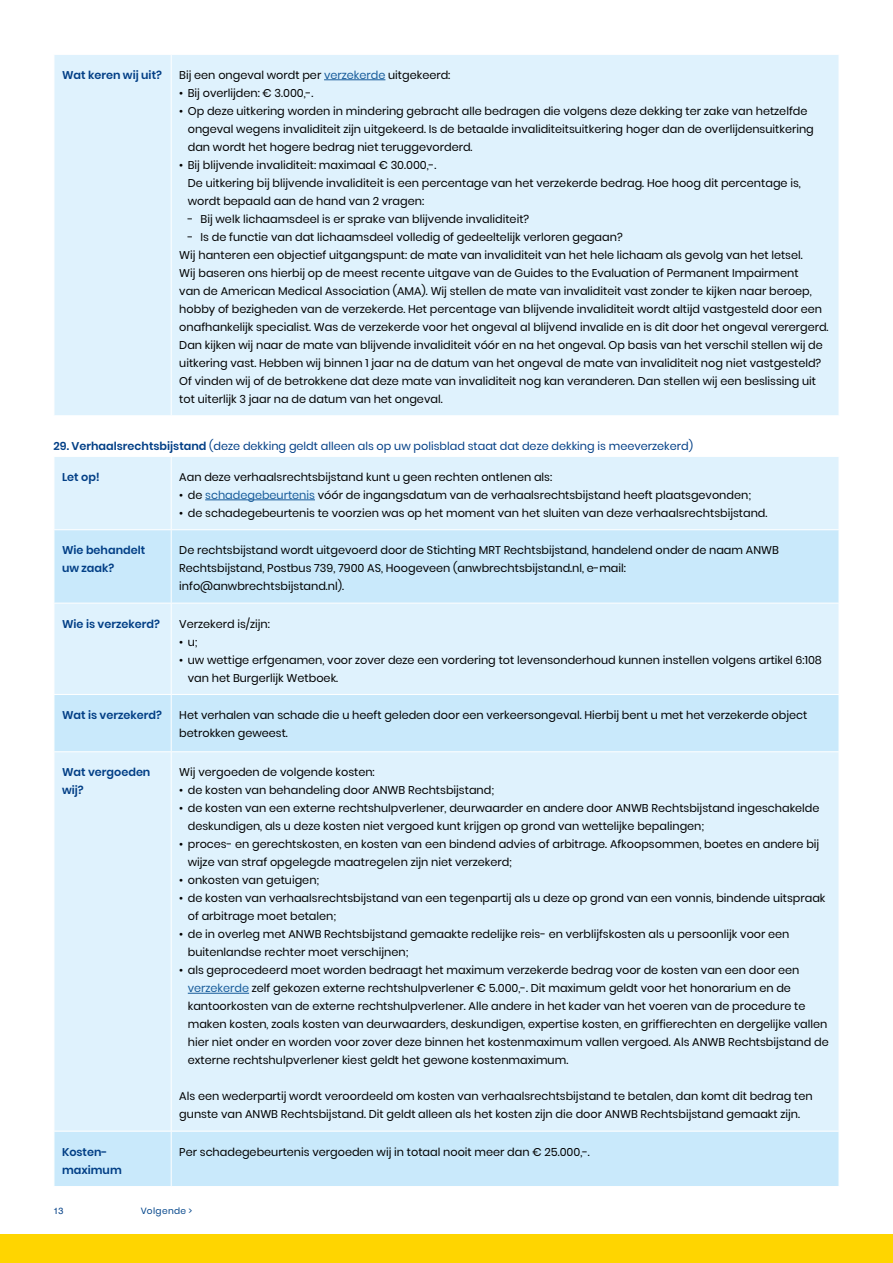
<style>
.page{position:relative;width:893px;height:1263px;background:#fff}
.page>*{position:absolute;margin:0;border:0;box-sizing:border-box;transform-origin:0 0}
.t1{font:11.25px/18px "Poppins";color:#000}
.t2{font:600 11.25px/18px "Poppins";color:#023f86}
.t3{font:11.25px "Poppins";color:#023f86}
.t4{font:9px "Poppins";letter-spacing:.04em;color:#00448a}
.t5{font:9px "Helvetica";color:#023f86}
.s1{color:#165b9a}
.s2{font-weight:600}
</style>
<div class="page">
<div style="left:0;top:1234px;width:893px;height:29px;background:#ffd500"></div>
<div style="left:55px;top:55px;width:784px;height:360px;background:#dff2fd"></div>
<hr style="left:171px;top:55px;width:1px;height:360px;background:#fff">
<hr style="left:324px;top:79px;width:61px;height:1px;background:#165b9a">
<div style="left:55px;top:457px;width:784px;height:72px;background:#dff2fd"></div>
<svg style="left:55px;top:530px;width:784px;height:656px;background:#d8effc"></svg>
<hr style="left:171px;top:457px;width:1px;height:72px;background:#fff">
<hr style="left:171px;top:530px;width:1px;height:73px;background:#fff">
<hr style="left:54px;top:603px;width:117px;height:1px;background:#fff">
<hr style="left:171px;top:603px;width:668px;height:1px;background:#fff">
<hr style="left:171px;top:603px;width:1px;height:91px;background:#fff">
<hr style="left:54px;top:694px;width:117px;height:1px;background:#fff">
<hr style="left:171px;top:694px;width:668px;height:1px;background:#fff">
<hr style="left:171px;top:695px;width:1px;height:56px;background:#fff">
<hr style="left:54px;top:751px;width:117px;height:1px;background:#fff">
<hr style="left:171px;top:751px;width:668px;height:1px;background:#fff">
<hr style="left:171px;top:752px;width:1px;height:379px;background:#fff">
<hr style="left:54px;top:1131px;width:117px;height:1px;background:#fff">
<hr style="left:171px;top:1131px;width:668px;height:1px;background:#fff">
<hr style="left:171px;top:1131px;width:1px;height:55px;background:#fff">
<hr style="left:205px;top:499px;width:110px;height:1px;background:#165b9a">
<hr style="left:188px;top:993px;width:61px;height:1px;background:#165b9a">
<p class="t2" style="left:62px;top:66px;width:101px">Wat keren wij uit?</p>
<p class="t1" style="left:179px;top:66px;width:273px">Bij een ongeval wordt per <span class="s1">verzekerde</span> uitgekeerd:</p>
<p class="t1" style="left:179px;top:84px;width:135px">• Bij overlijden: € 3.000,-.</p>
<p class="t1" style="left:188px;top:102px;width:627px;text-indent:-9px">• Op deze uitkering worden in mindering gebracht alle bedragen die volgens deze dekking ter zake van hetzelfde ongeval wegens invaliditeit zijn uitgekeerd. Is de betaalde invaliditeitsuitkering hoger dan de overlijdensuitkering dan wordt het hogere bedrag niet teruggevorderd.</p>
<p class="t1" style="left:188px;top:156px;width:614px;text-indent:-9px">• Bij blijvende invaliditeit: maximaal € 30.000,-.<br>De uitkering bij blijvende invaliditeit is een percentage van het verzekerde bedrag. Hoe hoog dit percentage is, wordt bepaald aan de hand van 2 vragen:</p>
<p class="t1" style="left:188px;top:210px;width:343px">- Bij welk lichaamsdeel is er sprake van blijvende invaliditeit?</p>
<p class="t1" style="left:179px;top:228px;width:651px;text-indent:9px">- Is de functie van dat lichaamsdeel volledig of gedeeltelijk verloren gegaan?<br>Wij hanteren een objectief uitgangspunt: de mate van invaliditeit van het hele lichaam als gevolg van het letsel.<br>Wij baseren ons hierbij op de meest recente uitgave van de Guides to the Evaluation of Permanent Impairment<br>van de American Medical Association (AMA). Wij stellen de mate van invaliditeit vast zonder te kijken naar beroep, hobby of bezigheden van de verzekerde. Het percentage van blijvende invaliditeit wordt altijd vastgesteld door een onafhankelijk specialist. Was de verzekerde voor het ongeval al blijvend invalide en is dit door het ongeval verergerd.<br>Dan kijken wij naar de mate van blijvende invaliditeit vóór en na het ongeval. Op basis van het verschil stellen wij de uitkering vast. Hebben wij binnen 1 jaar na de datum van het ongeval de mate van invaliditeit nog niet vastgesteld?<br>Of vinden wij of de betrokkene dat deze mate van invaliditeit nog kan veranderen. Dan stellen wij een beslissing uit tot uiterlijk 3 jaar na de datum van het ongeval.</p>
<p class="t3" style="left:54px;top:440px;width:641px"><span class="s2">29. Verhaalsrechtsbijstand</span> (deze dekking geldt alleen als op uw polisblad staat dat deze dekking is meeverzekerd)</p>
<p class="t2" style="left:62px;top:468px;width:39px">Let op!</p>
<p class="t1" style="left:179px;top:468px;width:374px">Aan deze verhaalsrechtsbijstand kunt u geen rechten ontlenen als:</p>
<p class="t1" style="left:179px;top:486px;width:573px">• de <span class="s1">schadegebeurtenis</span> vóór de ingangsdatum van de verhaalsrechtsbijstand heeft plaatsgevonden;</p>
<p class="t1" style="left:179px;top:504px;width:590px">• de schadegebeurtenis te voorzien was op het moment van het sluiten van deze verhaalsrechtsbijstand.</p>
<p class="t2" style="left:62px;top:541px;width:85px">Wie behandelt uw zaak?</p>
<p class="t1" style="left:179px;top:541px;width:601px">De rechtsbijstand wordt uitgevoerd door de Stichting MRT Rechtsbijstand, handelend onder de naam ANWB<br>Rechtsbijstand, Postbus 739, 7900 AS, Hoogeveen (anwbrechtsbijstand.nl, e-mail: info@anwbrechtsbijstand.nl).</p>
<p class="t2" style="left:62px;top:615px;width:99px">Wie is verzekerd?</p>
<p class="t1" style="left:179px;top:615px;width:92px">Verzekerd is/zijn:</p>
<p class="t1" style="left:179px;top:633px;width:20px">• u;</p>
<p class="t1" style="left:188px;top:651px;width:636px;text-indent:-9px">• uw wettige erfgenamen, voor zover deze een vordering tot levensonderhoud kunnen instellen volgens artikel 6:108 van het Burgerlijk Wetboek.</p>
<p class="t2" style="left:62px;top:706px;width:101px">Wat is verzekerd?</p>
<p class="t1" style="left:179px;top:706px;width:629px">Het verhalen van schade die u heeft geleden door een verkeersongeval. Hierbij bent u met het verzekerde object betrokken geweest.</p>
<p class="t2" style="left:62px;top:763px;width:90px">Wat vergoeden wij?</p>
<p class="t1" style="left:179px;top:763px;width:197px">Wij vergoeden de volgende kosten:</p>
<p class="t1" style="left:179px;top:781px;width:316px">• de kosten van behandeling door ANWB Rechtsbijstand;</p>
<p class="t1" style="left:188px;top:799px;width:633px;text-indent:-9px">• de kosten van een externe rechtshulpverlener, deurwaarder en andere door ANWB Rechtsbijstand ingeschakelde deskundigen, als u deze kosten niet vergoed kunt krijgen op grond van wettelijke bepalingen;</p>
<p class="t1" style="left:188px;top:835px;width:633px;text-indent:-9px">• proces- en gerechtskosten, en kosten van een bindend advies of arbitrage. Afkoopsommen, boetes en andere bij wijze van straf opgelegde maatregelen zijn niet verzekerd;</p>
<p class="t1" style="left:179px;top:871px;width:142px">• onkosten van getuigen;</p>
<p class="t1" style="left:188px;top:889px;width:639px;text-indent:-9px">• de kosten van verhaalsrechtsbijstand van een tegenpartij als u deze op grond van een vonnis, bindende uitspraak of arbitrage moet betalen;</p>
<p class="t1" style="left:188px;top:925px;width:603px;text-indent:-9px">• de in overleg met ANWB Rechtsbijstand gemaakte redelijke reis- en verblijfskosten als u persoonlijk voor een buitenlandse rechter moet verschijnen;</p>
<p class="t1" style="left:188px;top:961px;width:642px;text-indent:-9px">• als geprocedeerd moet worden bedraagt het maximum verzekerde bedrag voor de kosten van een door een <span class="s1">verzekerde</span> zelf gekozen externe rechtshulpverlener € 5.000,-. Dit maximum geldt voor het honorarium en de kantoorkosten van de externe rechtshulpverlener. Alle andere in het kader van het voeren van de procedure te maken kosten, zoals kosten van deurwaarders, deskundigen, expertise kosten, en griffierechten en dergelijke vallen hier niet onder en worden voor zover deze binnen het kostenmaximum vallen vergoed. Als ANWB Rechtsbijstand de externe rechtshulpverlener kiest geldt het gewone kostenmaximum.</p>
<p class="t1" style="left:179px;top:1087px;width:635px">Als een wederpartij wordt veroordeeld om kosten van verhaalsrechtsbijstand te betalen, dan komt dit bedrag ten gunste van ANWB Rechtsbijstand. Dit geldt alleen als het kosten zijn die door ANWB Rechtsbijstand gemaakt zijn.</p>
<p class="t2" style="left:62px;top:1143px;width:61px">Kosten&shy;maximum</p>
<p class="t1" style="left:179px;top:1143px;width:412px">Per schadegebeurtenis vergoeden wij in totaal nooit meer dan € 25.000,-.</p>
<p class="t5" style="left:54px;top:1204px;width:11px">13</p>
<p class="t4" style="left:141px;top:1206px;width:53px">Volgende &gt;</p>
</div>
